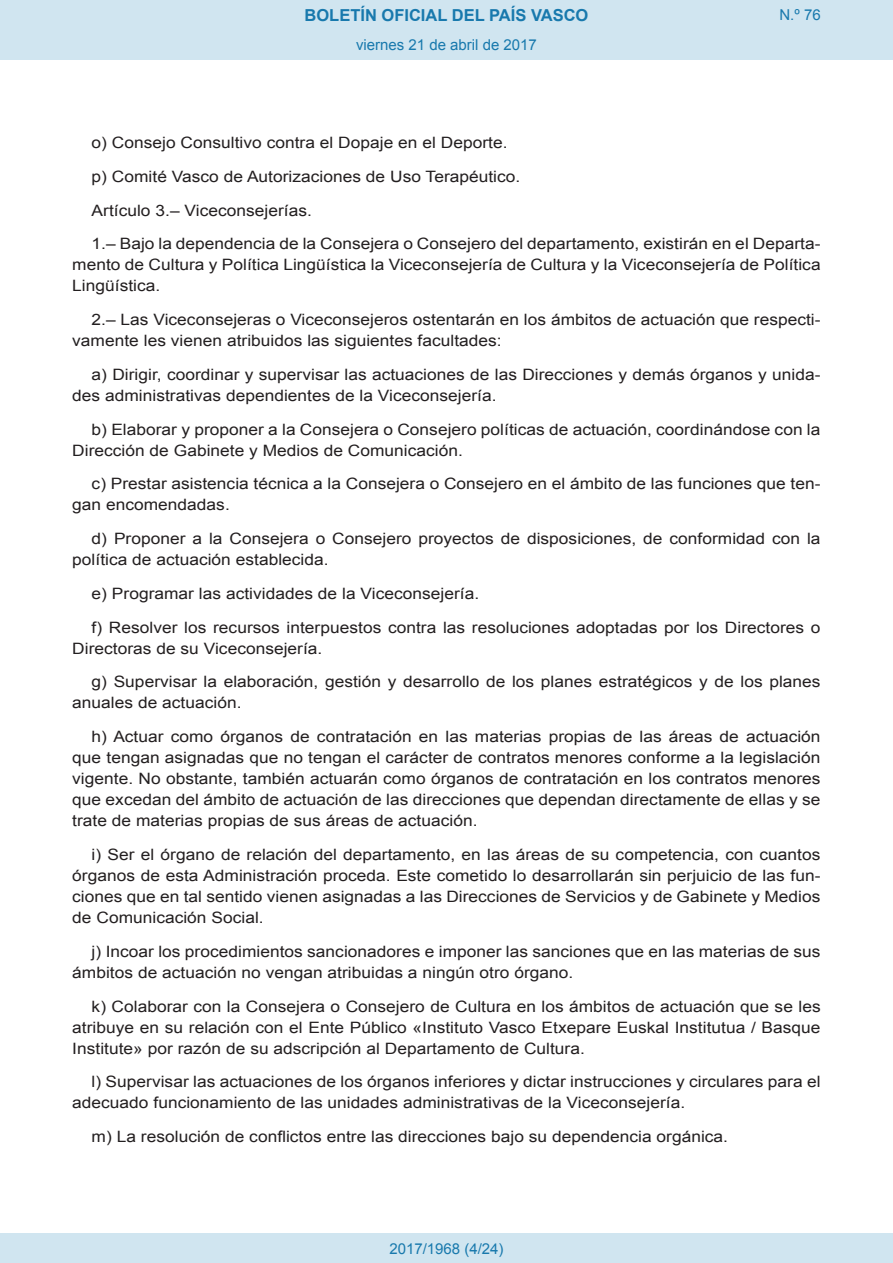
<style>
.page{position:relative;width:893px;height:1263px;background:#fff}
.page>*{position:absolute;margin:0;border:0;box-sizing:border-box;transform-origin:0 0}
.t1{font:700 16.5px "Arial";color:#1879ad}
.BOPVDetalle{font:15.6px/21px "Arial";color:#231f20;scale:1.11 1}
.Paginacion_Centro{font:15px "Arial";color:#1879ad}
</style>
<div class="page">
<div style="left:0;top:0;width:893px;height:60px;background:#d0e5f0"></div>
<div style="left:0;top:1233px;width:893px;height:30px;background:#d0e5f0"></div>
<p class="t1" style="left:305px;top:4px;width:285px">BOLETÍN OFICIAL DEL PAÍS VASCO</p>
<p class="Paginacion_Centro" style="left:356px;top:35px;width:182px">viernes 21 de abril de 2017</p>
<p class="Paginacion_Centro" style="left:779px;top:5px;width:43px">N.º 76</p>
<p class="BOPVDetalle" style="left:92px;top:132px;width:376px">o) Consejo Consultivo contra el Dopaje en el Deporte.</p>
<p class="BOPVDetalle" style="left:92px;top:166px;width:388px">p) Comité Vasco de Autorizaciones de Uso Terapéutico.</p>
<p class="BOPVDetalle" style="left:92px;top:200px;width:200px">Artículo 3.– Viceconsejerías.</p>
<p class="BOPVDetalle" style="left:72px;top:234px;width:676px;text-align:justify;text-indent:19px">1.– Bajo la dependencia de la Consejera o Consejero del departamento, existirán en el Departa&shy;mento de Cultura y Política Lingüística la Viceconsejería de Cultura y la Viceconsejería de Política Lingüística.</p>
<p class="BOPVDetalle" style="left:72px;top:309px;width:676px;text-indent:19px">2.– Las Viceconsejeras o Viceconsejeros ostentarán en los ámbitos de actuación que respecti&shy;vamente les vienen atribuidos las siguientes facultades:</p>
<p class="BOPVDetalle" style="left:72px;top:364px;width:676px;text-indent:19px">a) Dirigir, coordinar y supervisar las actuaciones de las Direcciones y demás órganos y unida&shy;des administrativas dependientes de la Viceconsejería.</p>
<p class="BOPVDetalle" style="left:72px;top:419px;width:675px;text-indent:19px">b) Elaborar y proponer a la Consejera o Consejero políticas de actuación, coordinándose con la<br>Dirección de Gabinete y Medios de Comunicación.</p>
<p class="BOPVDetalle" style="left:72px;top:474px;width:676px;text-indent:19px">c) Prestar asistencia técnica a la Consejera o Consejero en el ámbito de las funciones que ten&shy;gan encomendadas.</p>
<p class="BOPVDetalle" style="left:72px;top:528px;width:676px;text-indent:19px">d) Proponer a la Consejera o Consejero proyectos de disposiciones, de conformidad con la política de actuación establecida.</p>
<p class="BOPVDetalle" style="left:92px;top:583px;width:351px">e) Programar las actividades de la Viceconsejería.</p>
<p class="BOPVDetalle" style="left:72px;top:617px;width:676px;text-indent:19px">f) Resolver los recursos interpuestos contra las resoluciones adoptadas por los Directores o<br>Directoras de su Viceconsejería.</p>
<p class="BOPVDetalle" style="left:72px;top:672px;width:676px;text-indent:19px">g) Supervisar la elaboración, gestión y desarrollo de los planes estratégicos y de los planes anuales de actuación.</p>
<p class="BOPVDetalle" style="left:72px;top:726px;width:676px;text-align:justify;text-indent:19px">h) Actuar como órganos de contratación en las materias propias de las áreas de actuación que tengan asignadas que no tengan el carácter de contratos menores conforme a la legislación vigente. No obstante, también actuarán como órganos de contratación en los contratos menores que excedan del ámbito de actuación de las direcciones que dependan directamente de ellas y se trate de materias propias de sus áreas de actuación.</p>
<p class="BOPVDetalle" style="left:72px;top:844px;width:676px;text-align:justify;text-indent:19px">i) Ser el órgano de relación del departamento, en las áreas de su competencia, con cuantos órganos de esta Administración proceda. Este cometido lo desarrollarán sin perjuicio de las fun&shy;ciones que en tal sentido vienen asignadas a las Direcciones de Servicios y de Gabinete y Medios de Comunicación Social.</p>
<p class="BOPVDetalle" style="left:72px;top:941px;width:676px;text-indent:19px">j) Incoar los procedimientos sancionadores e imponer las sanciones que en las materias de sus ámbitos de actuación no vengan atribuidas a ningún otro órgano.</p>
<p class="BOPVDetalle" style="left:72px;top:996px;width:676px;text-align:justify;text-indent:19px">k) Colaborar con la Consejera o Consejero de Cultura en los ámbitos de actuación que se les atribuye en su relación con el Ente Público «Instituto Vasco Etxepare Euskal Institutua / Basque Institute» por razón de su adscripción al Departamento de Cultura.</p>
<p class="BOPVDetalle" style="left:72px;top:1071px;width:676px;text-indent:19px">l) Supervisar las actuaciones de los órganos inferiores y dictar instrucciones y circulares para el adecuado funcionamiento de las unidades administrativas de la Viceconsejería.</p>
<p class="BOPVDetalle" style="left:92px;top:1126px;width:575px">m) La resolución de conflictos entre las direcciones bajo su dependencia orgánica.</p>
<p class="Paginacion_Centro" style="left:389px;top:1238px;width:116px">2017/1968 (4/24)</p>
</div>
